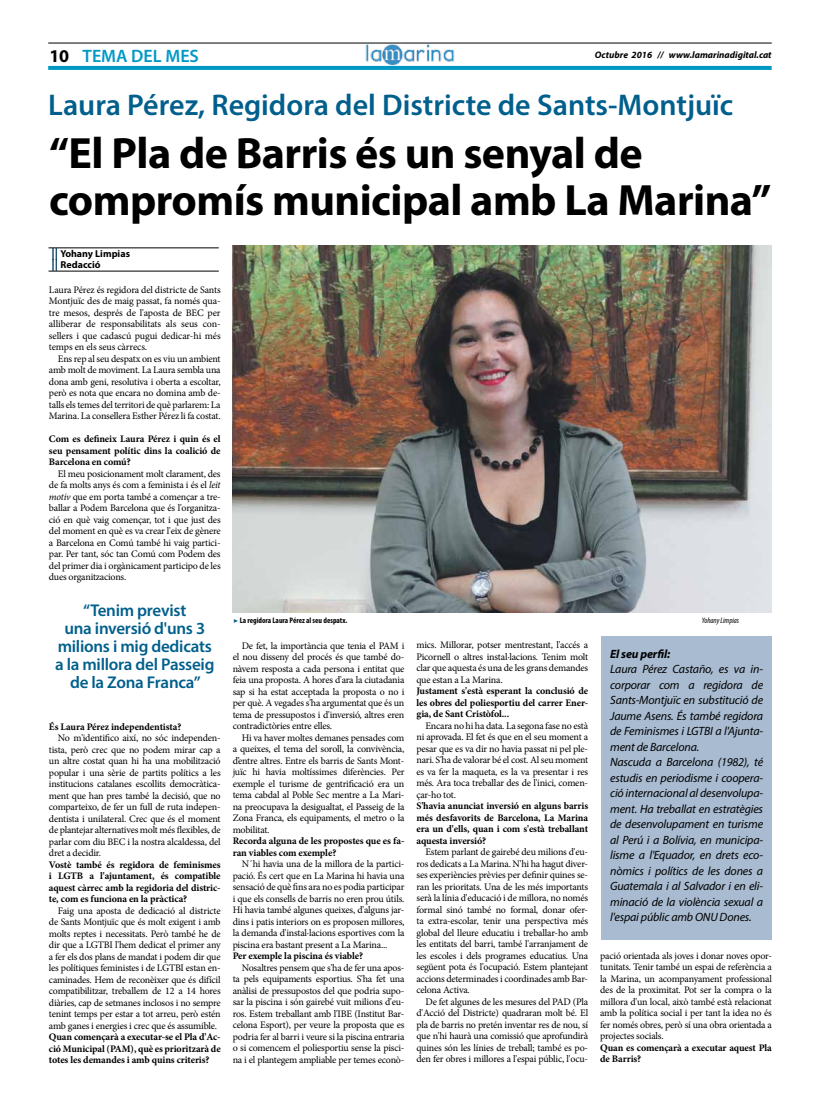
<style>
.page{position:relative;width:820px;height:1106px;background:#fff}
.page>*{position:absolute;margin:0;border:0;box-sizing:border-box;transform-origin:0 0}
.t1{font:700 44px/47px "Myriad Pro";letter-spacing:-.015em;color:#000}
.t2{font:600 30px "Myriad Pro";color:#005f8c}
.t3{font:600 18px "Myriad Pro";color:#0099c5}
.t4{font:600 17px/18px "Myriad Pro";letter-spacing:-.015em;color:#005f8c;text-align:center}
.t5{font:italic 12px/15.5px "Myriad Pro";letter-spacing:-.015em;color:#000}
.t6{font:italic 700 12px "Myriad Pro";letter-spacing:-.015em;color:#000}
.t7{font:10px/11.5px "Minion Pro";letter-spacing:-.02em;color:#000;text-align:justify}
.t8{font:700 10px/11.5px "Minion Pro";letter-spacing:-.01em;color:#000;text-align:justify}
.t9{font:700 10px/11px "Myriad Pro";color:#000}
.t10{font:italic 700 9.5px "Myriad Pro";color:#000}
.t11{font:700 condensed 8px "Myriad Pro";color:#000}
.t12{font:italic condensed 8px "Myriad Pro";color:#000}
.s1{font-weight:700;color:#000}
.s2{font-size:12px;color:#00375a}
.s3{font-style:italic}
.s4{font-family:"Minion Pro";font-weight:400;font-stretch:normal;color:#005f8c}
</style>
<div class="page">
<div style="left:601px;top:636px;width:170px;height:303px;background:#a8bbd1"></div>
<hr style="left:48px;top:43px;width:723px;height:1px;background:#000">
<img style="left:365px;top:42px;width:89px;height:24px">
<svg style="left:48px;top:66px;width:723px;height:4px;background:#049ac6"></svg>
<hr style="left:49px;top:248px;width:170px;height:1px;background:#000">
<hr style="left:49px;top:271px;width:170px;height:1px;background:#000">
<img style="left:233px;top:245px;width:538px;height:367px">
<h3 class="t3" style="left:49px;top:44px;width:151px"><span class="s1">10</span> TEMA DEL MES</h3>
<p class="t10" style="left:594px;top:48px;width:178px">Octubre 2016 // www.lamarinadigital.cat</p>
<h2 class="t2" style="left:48px;top:86px;width:686px">Laura Pérez, Regidora del Districte de Sants-Montjuïc</h2>
<h1 class="t1" style="left:49px;top:128px;width:723px">“El Pla de Barris és un senyal de compromís municipal amb La Marina”</h1>
<p class="t9" style="left:51px;top:248px;width:80px"><span class="s2">||</span> Yohany Limpias <span class="s2">||</span> Redacció</p>
<p class="t7" style="left:49px;top:284px;width:173px">Laura Pérez és regidora del districte de Sants Montjuïc des de maig passat, fa només qua&shy;tre mesos, després de l'aposta de BEC per alliberar de responsabilitats als seus con&shy;sellers i que cadascú pugui dedicar-hi més temps en els seus càrrecs.</p>
<p class="t7" style="left:49px;top:353px;width:173px;text-indent:9px">Ens rep al seu despatx on es viu un ambient amb molt de moviment. La Laura sembla una dona amb geni, resolutiva i oberta a escoltar, però es nota que encara no domina amb de&shy;talls els temes del territori de què parlarem: La Marina. La consellera Esther Pérez li fa costat.</p>
<p class="t8" style="left:49px;top:433px;width:173px">Com es defineix Laura Pérez i quin és el seu pensament polític dins la coalició de Barcelona en comú?</p>
<p class="t7" style="left:49px;top:468px;width:173px;text-indent:9px">El meu posicionament molt clarament, des de fa molts anys és com a feminista i és el <span class="s3">leit motiv</span> que em porta també a començar a tre&shy;ballar a Podem Barcelona que és l'organitza&shy;ció en què vaig començar, tot i que just des del moment en què es va crear l'eix de gènere a Barcelona en Comú també hi vaig partici&shy;par. Per tant, sóc tan Comú com Podem des del primer dia i orgànicament participo de les dues organitzacions.</p>
<h3 class="t4" style="left:55px;top:600px;width:161px">“Tenim previst<br>una inversió d'uns 3 milions i mig dedicats a la millora del Passeig de la Zona Franca”</h3>
<p class="t8" style="left:49px;top:720px;width:134px">És Laura Pérez independentista?</p>
<p class="t7" style="left:49px;top:732px;width:173px;text-indent:9px">No m'identifico així, no sóc independen&shy;tista, però crec que no podem mirar cap a un altre costat quan hi ha una mobilització popular i una sèrie de partits polítics a les institucions catalanes escollits democràtica&shy;ment que han pres també la decisió, que no comparteixo, de fer un full de ruta indepen&shy;dentista i unilateral. Crec que és el moment de plantejar alternatives molt més flexibles, de parlar com diu BEC i la nostra alcaldessa, del dret a decidir.</p>
<p class="t8" style="left:49px;top:858px;width:173px">Vostè també és regidora de feminismes i LGTB a l'ajuntament, és compatible aquest càrrec amb la regidoria del distric&shy;te, com es funciona en la pràctica?</p>
<p class="t7" style="left:49px;top:905px;width:173px;text-indent:9px">Faig una aposta de dedicació al districte de Sants Montjuïc que és molt exigent i amb molts reptes i necessitats. Però també he de dir que a LGTBI l'hem dedicat el primer any a fer els dos plans de mandat i podem dir que les polítiques feministes i de LGTBI estan en&shy;caminades. Hem de reconèixer que és difícil compatibilitzar, treballem de 12 a 14 hores diàries, cap de setmanes inclosos i no sempre tenint temps per estar a tot arreu, però estén amb ganes i energies i crec que és assumible.</p>
<p class="t8" style="left:49px;top:1031px;width:173px">Quan començarà a executar-se el Pla d'Ac&shy;ció Municipal (PAM), què es prioritzarà de totes les demandes i amb quins criteris?</p>
<p class="t11" style="left:233px;top:615px;width:115px"><span class="s4">▶</span> La regidora Laura Pérez al seu despatx.</p>
<p class="t12" style="left:701px;top:615px;width:39px">Yohany Limpias</p>
<p class="t6" style="left:610px;top:645px;width:61px">El seu perfil:</p>
<p class="t5" style="left:610px;top:661px;width:154px">Laura Pérez Castaño, es va in&shy;corporar com a regidora de<br>Sants-Montjuïc en substitució de<br>Jaume Asens. És també regidora de Feminismes i LGTBI a l'Ajunta&shy;ment de Barcelona.<br>Nascuda a Barcelona (1982), té estudis en periodisme i coopera&shy;ció internacional al desenvolupa&shy;ment. Ha treballat en estratègies de desenvolupament en turisme al Perú i a Bolívia, en municipa&shy;lisme a l'Equador, en drets eco&shy;nòmics i polítics de les dones a<br>Guatemala i al Salvador i en eli&shy;minació de la violència sexual a l'espai públic amb ONU Dones.</p>
<p class="t7" style="left:416px;top:639px;width:173px">mics. Millorar, potser mentrestant, l'accés a Picornell o altres instal·lacions. Tenim molt clar que aquesta és una de les grans demandes que estan a La Marina.</p>
<p class="t8" style="left:416px;top:685px;width:173px">Justament s'està esperant la conclusió de les obres del poliesportiu del carrer Ener&shy;gia, de Sant Cristòfol...</p>
<p class="t7" style="left:416px;top:720px;width:173px;text-indent:9px">Encara no hi ha data. La segona fase no està ni aprovada. El fet és que en el seu moment a pesar que es va dir no havia passat ni pel ple&shy;nari. S'ha de valorar bé el cost. Al seu moment es va fer la maqueta, es la va presentar i res més. Ara toca treballar des de l'inici, comen&shy;çar-ho tot.</p>
<p class="t8" style="left:416px;top:800px;width:173px">S'havia anunciat inversió en alguns barris més desfavorits de Barcelona, La Marina era un d'ells, quan i com s'està treballant aquesta inversió?</p>
<p class="t7" style="left:416px;top:846px;width:173px;text-indent:9px">Estem parlant de gairebé deu milions d'eu&shy;ros dedicats a La Marina. N'hi ha hagut diver&shy;ses experiències prèvies per definir quines se&shy;ran les prioritats. Una de les més importants serà la línia d'educació i de millora, no només formal sinó també no formal, donar ofer&shy;ta extra-escolar, tenir una perspectiva més global del lleure educatiu i treballar-ho amb les entitats del barri, també l'arranjament de les escoles i dels programes educatius. Una següent pota és l'ocupació. Estem plantejant accions determinades i coordinades amb Bar&shy;celona Activa.</p>
<p class="t7" style="left:416px;top:996px;width:173px;text-indent:9px">De fet algunes de les mesures del PAD (Pla d'Acció del Districte) quadraran molt bé. El pla de barris no pretén inventar res de nou, sí que n'hi haurà una comissió que aprofundirà quines són les línies de treball; també es po&shy;den fer obres i millores a l'espai públic, l'ocu-</p>
<p class="t7" style="left:232px;top:640px;width:173px;text-indent:9px">De fet, la importància que tenia el PAM i el nou disseny del procés és que també do&shy;nàvem resposta a cada persona i entitat que feia una proposta. A hores d'ara la ciutadania sap si ha estat acceptada la proposta o no i per què. A vegades s'ha argumentat que és un tema de pressupostos i d'inversió, altres eren contradictòries entre elles.</p>
<p class="t7" style="left:232px;top:732px;width:173px;text-indent:9px">Hi va haver moltes demanes pensades com a queixes, el tema del soroll, la convivència, d’entre altres. Entre els barris de Sants Mont&shy;juïc hi havia moltíssimes diferències. Per exemple el turisme de gentrificació era un tema cabdal al Poble Sec mentre a La Mari&shy;na preocupava la desigualtat, el Passeig de la Zona Franca, els equipaments, el metro o la mobilitat.</p>
<p class="t8" style="left:232px;top:835px;width:173px">Recorda alguna de les propostes que es fa&shy;ran viables com exemple?</p>
<p class="t7" style="left:232px;top:858px;width:173px;text-indent:9px">N´hi havia una de la millora de la partici&shy;pació. És cert que en La Marina hi havia una sensació de què fins ara no es podia participar i que els consells de barris no eren prou útils.<br>Hi havia també algunes queixes, d'alguns jar&shy;dins i patis interiors on es proposen millores, la demanda d'instal·lacions esportives com la piscina era bastant present a La Marina...</p>
<p class="t8" style="left:232px;top:950px;width:132px">Per exemple la piscina és viable?</p>
<p class="t7" style="left:232px;top:962px;width:173px;text-indent:9px">Nosaltres pensem que s'ha de fer una apos&shy;ta pels equipaments esportius. S'ha fet una anàlisi de pressupostos del que podria supo&shy;sar la piscina i són gairebé vuit milions d'eu&shy;ros. Estem treballant amb l'IBE (Institut Bar&shy;celona Esport), per veure la proposta que es podria fer al barri i veure si la piscina entraria o si comencem el poliesportiu sense la pisci&shy;na i el plantegem ampliable per temes econò-</p>
<p class="t7" style="left:600px;top:950px;width:173px">pació orientada als joves i donar noves opor&shy;tunitats. Tenir també un espai de referència a la Marina, un acompanyament professional des de la proximitat. Pot ser la compra o la millora d'un local, això també està relacionat amb la política social i per tant la idea no és fer només obres, però sí una obra orientada a projectes socials.</p>
<p class="t8" style="left:600px;top:1041px;width:173px">Quan es començarà a executar aquest Pla de Barris?</p>
</div>
